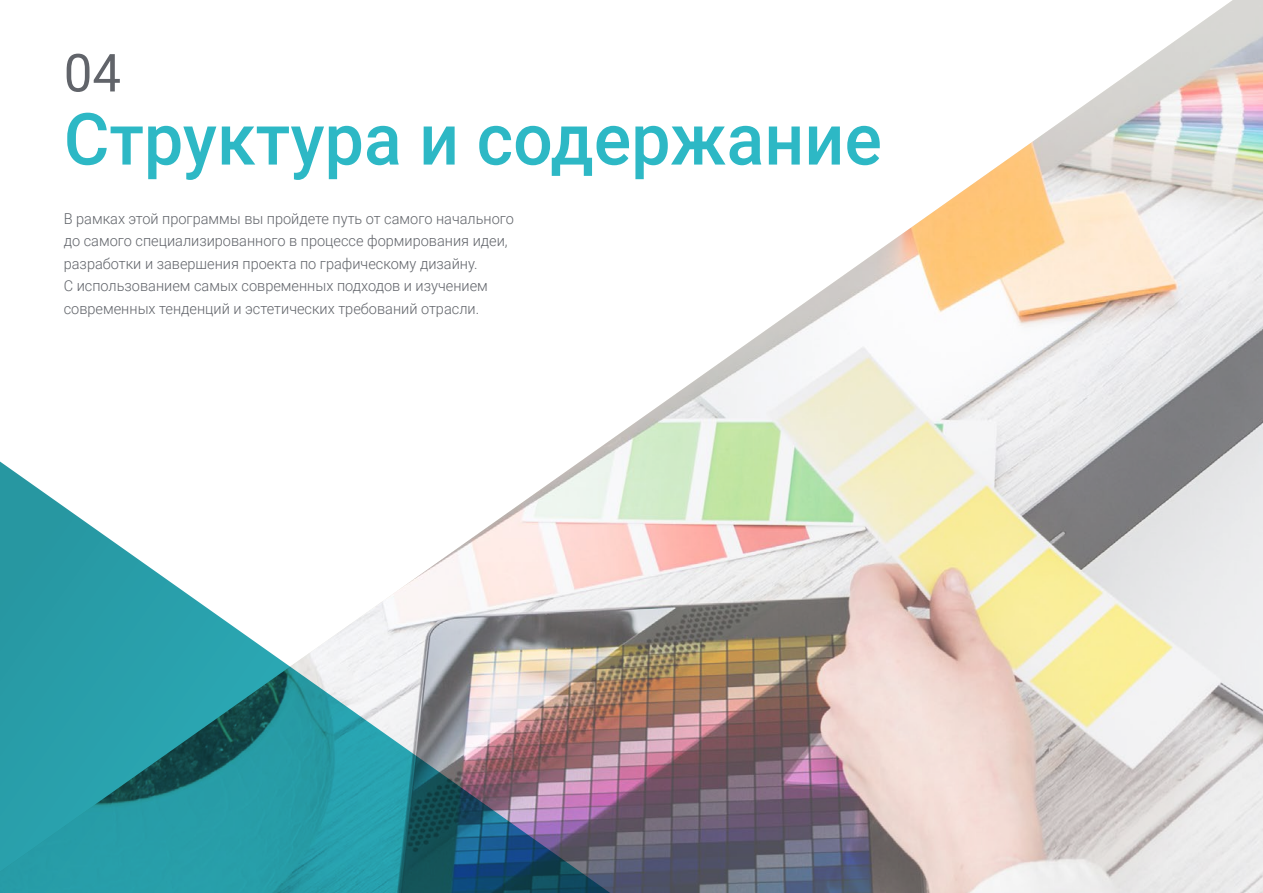
<style>
.page{position:relative;width:1263px;height:893px;background:#fff}
.page>*{position:absolute;margin:0;border:0;box-sizing:border-box;transform-origin:0 0}
.t1{font:500 72px "Roboto";color:#2db8c5}
.t2{font:52.5px "Roboto";color:#61646a}
.t3{font:300 15px/22.5px "Roboto";color:#61646a}
</style>
<div class="page">
<img style="left:602px;top:0;width:661px;height:893px">
<svg style="left:0;top:446px;width:640px;height:447px"></svg>
<h2 class="t2" style="left:64px;top:36px;width:59px">04</h2>
<h1 class="t1" style="left:64px;top:89px;width:820px">Структура и содержание</h1>
<p class="t3" style="left:64px;top:207px;width:452px">В рамках этой программы вы пройдете путь от самого начального до самого специализированного в процессе формирования идеи, разработки и завершения проекта по графическому дизайну.<br>С использованием самых современных подходов и изучением современных тенденций и эстетических требований отрасли.</p>
</div>
